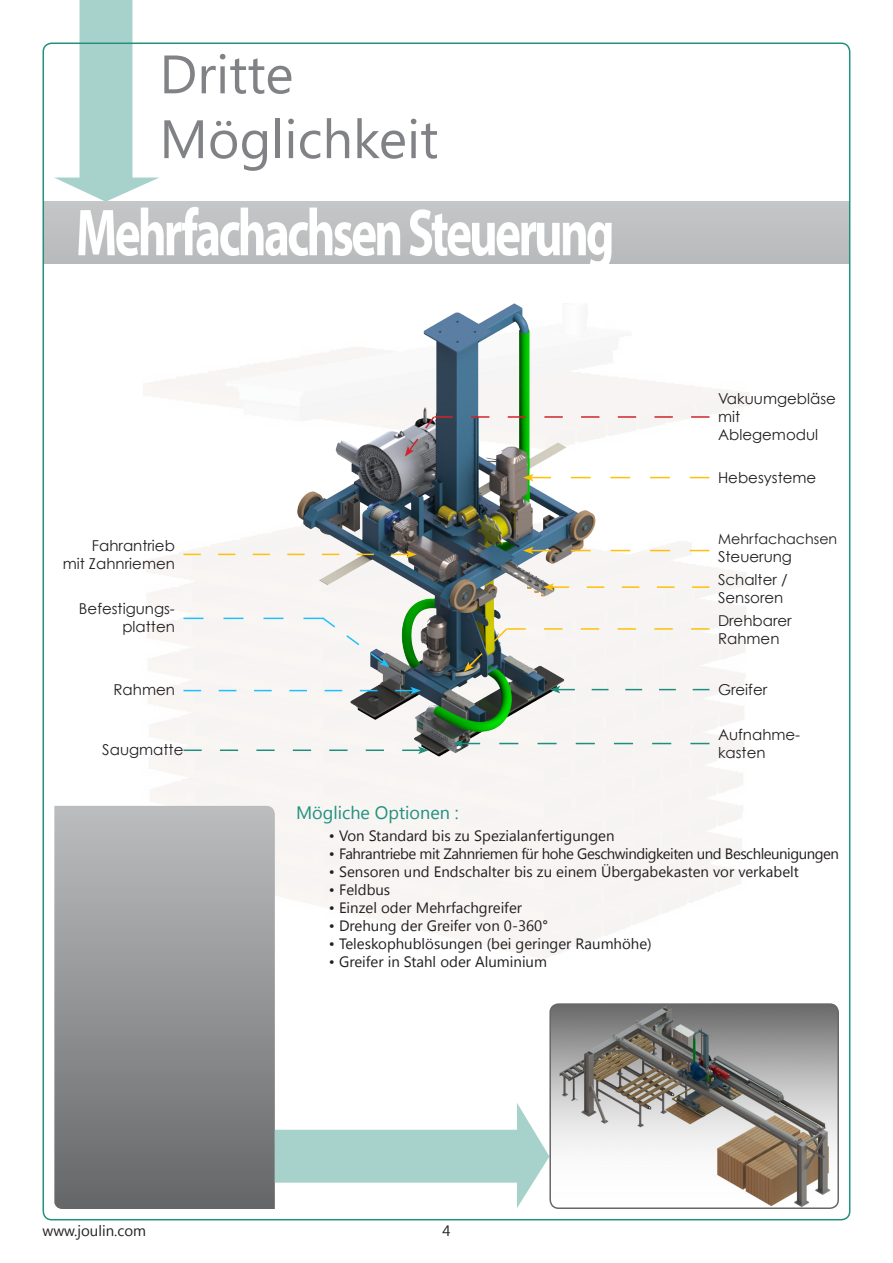
<style>
.page{position:relative;width:893px;height:1263px;background:#fff}
.page>*{position:absolute;margin:0;border:0;box-sizing:border-box;transform-origin:0 0}
.t1{font:54px "Segoe UI";color:#808285}
.t2{font:18px "Segoe UI";color:#21907d}
.t3{font:15px "Segoe UI";color:#231f20}
.t4{font:15px/18px "Century Gothic";color:#231f20}
.t5{font:15px "Segoe UI";letter-spacing:-.03em;color:#231f20}
.t6{font:14.25px "Century Gothic";color:#231f20}
</style>
<div class="page">
<svg style="left:54px;top:0;width:105px;height:202px"></svg>
<img style="left:46px;top:202px;width:801px;height:62px">
<img style="left:298px;top:304px;width:297px;height:453px">
<svg style="left:550px;top:686px;width:159px;height:7px"></svg>
<svg style="left:453px;top:740px;width:256px;height:7px"></svg>
<svg style="left:183px;top:746px;width:246px;height:8px"></svg>
<svg style="left:405px;top:415px;width:304px;height:42px"></svg>
<svg style="left:183px;top:687px;width:238px;height:7px"></svg>
<img style="left:54px;top:806px;width:221px;height:403px">
<svg style="left:275px;top:1103px;width:274px;height:105px"></svg>
<img style="left:552px;top:1006px;width:286px;height:202px">
<div style="left:549px;top:1003px;width:290px;height:206px;border:2px solid #67676a;border-radius:9px"></div>
<div style="left:183px;top:616px;width:207px;height:51px;background:#f7f5f3"></div>
<svg style="left:523px;top:547px;width:186px;height:7px"></svg>
<svg style="left:464px;top:627px;width:245px;height:45px"></svg>
<svg style="left:523px;top:474px;width:186px;height:7px"></svg>
<svg style="left:183px;top:550px;width:234px;height:8px"></svg>
<svg style="left:543px;top:583px;width:166px;height:8px"></svg>
<p class="t1" style="left:159px;top:37px;width:136px">Dritte</p>
<p class="t1" style="left:159px;top:101px;width:280px">Möglichkeit</p>
<p class="t4" style="left:92px;top:536px;width:85px">Fahrantrieb</p>
<p class="t4" style="left:63px;top:554px;width:114px">mit Zahnriemen</p>
<p class="t4" style="left:79px;top:599px;width:97px;text-align:right">Befestigungs&shy;platten</p>
<p class="t4" style="left:113px;top:680px;width:63px">Rahmen</p>
<p class="t4" style="left:102px;top:740px;width:83px">Saugmatte</p>
<p class="t4" style="left:718px;top:390px;width:119px">Vakuumgebläse</p>
<p class="t4" style="left:718px;top:408px;width:24px">mit</p>
<p class="t4" style="left:718px;top:426px;width:102px">Ablegemodul</p>
<p class="t4" style="left:718px;top:469px;width:100px">Hebesysteme</p>
<p class="t6" style="left:718px;top:530px;width:121px">Mehrfachachsen</p>
<p class="t4" style="left:718px;top:547px;width:76px">Steuerung</p>
<p class="t4" style="left:718px;top:570px;width:71px">Schalter /</p>
<p class="t4" style="left:718px;top:588px;width:67px">Sensoren</p>
<p class="t4" style="left:718px;top:611px;width:75px">Drehbarer<br>Rahmen</p>
<p class="t4" style="left:718px;top:681px;width:51px">Greifer</p>
<p class="t4" style="left:718px;top:725px;width:84px">Aufnahme&shy;kasten</p>
<p class="t2" style="left:296px;top:800px;width:164px">Mögliche Optionen :</p>
<p class="t3" style="left:329px;top:825px;width:287px">• Von Standard bis zu Spezialanfertigungen</p>
<p class="t5" style="left:329px;top:843px;width:512px">• Fahrantriebe mit Zahnriemen für hohe Geschwindigkeiten und Beschleunigungen</p>
<p class="t3" style="left:329px;top:861px;width:472px">• Sensoren und Endschalter bis zu einem Übergabekasten vor verkabelt</p>
<p class="t3" style="left:329px;top:879px;width:63px">• Feldbus</p>
<p class="t3" style="left:329px;top:897px;width:195px">• Einzel oder Mehrfachgreifer</p>
<p class="t3" style="left:329px;top:915px;width:221px">• Drehung der Greifer von 0-360°</p>
<p class="t3" style="left:329px;top:933px;width:324px">• Teleskophublösungen (bei geringer Raumhöhe)</p>
<p class="t3" style="left:329px;top:951px;width:220px">• Greifer in Stahl oder Aluminium</p>
<p class="t3" style="left:43px;top:1220px;width:105px">www.joulin.com</p>
<p class="t3" style="left:442px;top:1220px;width:10px">4</p>
</div>
